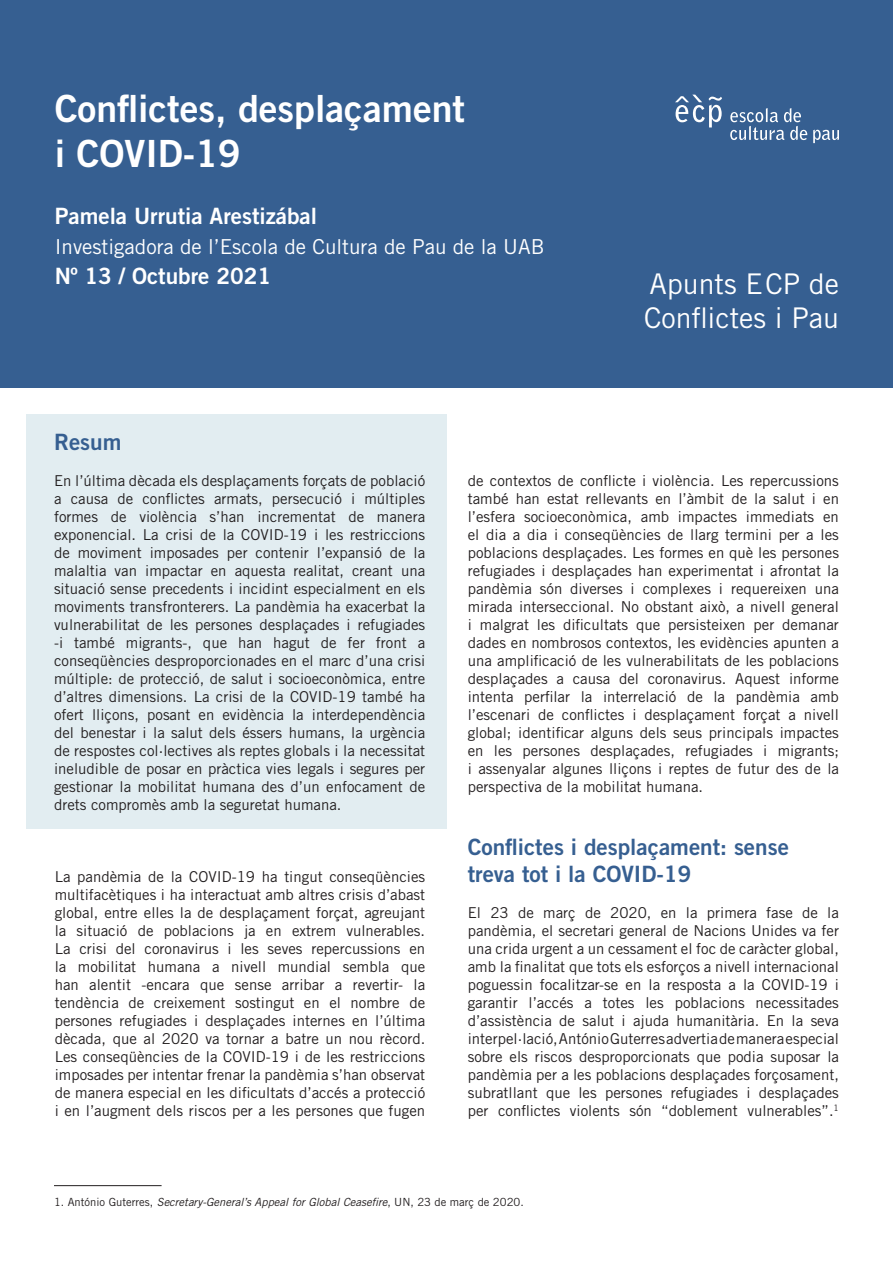
<style>
.page{position:relative;width:893px;height:1263px;background:#fff}
.page>*{position:absolute;margin:0;border:0;box-sizing:border-box;transform-origin:0 0}
.t1{font:37.5px "Trade Gothic LT Std Bd 2";color:#fff}
.t2{font:28.5px "Trade Gothic LT Std";color:#fff}
.t3{font:22.5px/27px "Trade Gothic LT Std Bd 2";color:#365f91}
.t4{font:22.5px "Trade Gothic LT Std Bd 2";color:#fff}
.t5{font:20.7px "Trade Gothic LT Std";color:#fff}
.t6{font:15px/18px "Trade Gothic LT Std";color:#231f20;text-align:justify}
.t7{font:italic 11.25px "Trade Gothic LT Std";color:#231f20}
.s1{font-style:normal}
</style>
<div class="page">
<div style="left:0;top:0;width:893px;height:388px;background:#365f91"></div>
<div style="left:26px;top:414px;width:420px;height:414px;background:#e2edf1"></div>
<svg style="left:813px;top:130px;width:26px;height:13px"></svg>
<svg style="left:730px;top:108px;width:77px;height:32px"></svg>
<svg style="left:675px;top:95px;width:47px;height:32px"></svg>
<hr style="left:54px;top:1185px;width:108px;height:1px;background:#231f20">
<p class="t1" style="left:55px;top:85px;width:412px">Conflictes, desplaçament</p>
<p class="t1" style="left:55px;top:130px;width:188px">i COVID-19</p>
<p class="t4" style="left:55px;top:202px;width:264px">Pamela Urrutia Arestizábal</p>
<p class="t5" style="left:55px;top:234px;width:491px">Investigadora de l’Escola de Cultura de Pau de la UAB</p>
<p class="t4" style="left:55px;top:262px;width:218px">Nº 13 / Octubre 2021</p>
<p class="t2" style="left:650px;top:267px;width:191px">Apunts ECP de</p>
<p class="t2" style="left:644px;top:301px;width:196px">Conflictes i Pau</p>
<p class="t3" style="left:54px;top:428px;width:69px">Resum</p>
<p class="t6" style="left:54px;top:471px;width:373px">En l’última dècada els desplaçaments forçats de població a causa de conflictes armats, persecució i múltiples formes de violència s’han incrementat de manera exponencial. La crisi de la COVID-19 i les restriccions de moviment imposades per contenir l’expansió de la malaltia van impactar en aquesta realitat, creant una situació sense precedents i incidint especialment en els moviments transfronterers. La pandèmia ha exacerbat la vulnerabilitat de les persones desplaçades i refugiades -i també migrants-, que han hagut de fer front a conseqüències desproporcionades en el marc d’una crisi múltiple: de protecció, de salut i socioeconòmica, entre d’altres dimensions. La crisi de la COVID-19 també ha ofert lliçons, posant en evidència la interdependència del benestar i la salut dels éssers humans, la urgència de respostes col·lectives als reptes globals i la necessitat ineludible de posar en pràctica vies legals i segures per gestionar la mobilitat humana des d’un enfocament de drets compromès amb la seguretat humana.</p>
<p class="t6" style="left:55px;top:867px;width:372px">La pandèmia de la COVID-19 ha tingut conseqüències multifacètiques i ha interactuat amb altres crisis d’abast global, entre elles la de desplaçament forçat, agreujant la situació de poblacions ja en extrem vulnerables.<br>La crisi del coronavirus i les seves repercussions en la mobilitat humana a nivell mundial sembla que han alentit -encara que sense arribar a revertir- la tendència de creixement sostingut en el nombre de persones refugiades i desplaçades internes en l’última dècada, que al 2020 va tornar a batre un nou rècord.<br>Les conseqüències de la COVID-19 i de les restriccions imposades per intentar frenar la pandèmia s’han observat de manera especial en les dificultats d’accés a protecció i en l’augment dels riscos per a les persones que fugen</p>
<p class="t6" style="left:468px;top:471px;width:373px">de contextos de conflicte i violència. Les repercussions també han estat rellevants en l’àmbit de la salut i en l’esfera socioeconòmica, amb impactes immediats en el dia a dia i conseqüències de llarg termini per a les poblacions desplaçades. Les formes en què les persones refugiades i desplaçades han experimentat i afrontat la pandèmia són diverses i complexes i requereixen una mirada interseccional. No obstant això, a nivell general i malgrat les dificultats que persisteixen per demanar dades en nombrosos contextos, les evidències apunten a una amplificació de les vulnerabilitats de les poblacions desplaçades a causa del coronavirus. Aquest informe intenta perfilar la interrelació de la pandèmia amb l’escenari de conflictes i desplaçament forçat a nivell global; identificar alguns dels seus principals impactes en les persones desplaçades, refugiades i migrants; i assenyalar algunes lliçons i reptes de futur des de la perspectiva de la mobilitat humana.</p>
<p class="t3" style="left:468px;top:833px;width:323px">Conflictes i desplaçament: sense treva tot i la COVID-19</p>
<p class="t6" style="left:468px;top:903px;width:373px">El 23 de març de 2020, en la primera fase de la pandèmia, el secretari general de Nacions Unides va fer una crida urgent a un cessament el foc de caràcter global, amb la finalitat que tots els esforços a nivell internacional poguessin focalitzar-se en la resposta a la COVID-19 i garantir l’accés a totes les poblacions necessitades d’assistència de salut i ajuda humanitària. En la seva interpel·lació, António Guterres advertia de manera especial sobre els riscos desproporcionats que podia suposar la pandèmia per a les poblacions desplaçades forçosament, subratllant que les persones refugiades i desplaçades per conflictes violents són “doblement vulnerables”.<sup>1</sup></p>
<p class="t7" style="left:54px;top:1195px;width:471px"><span class="s1">1. António Guterres,</span> Secretary-General’s Appeal for Global Ceasefire<span class="s1">, UN, 23 de març de 2020.</span></p>
</div>
